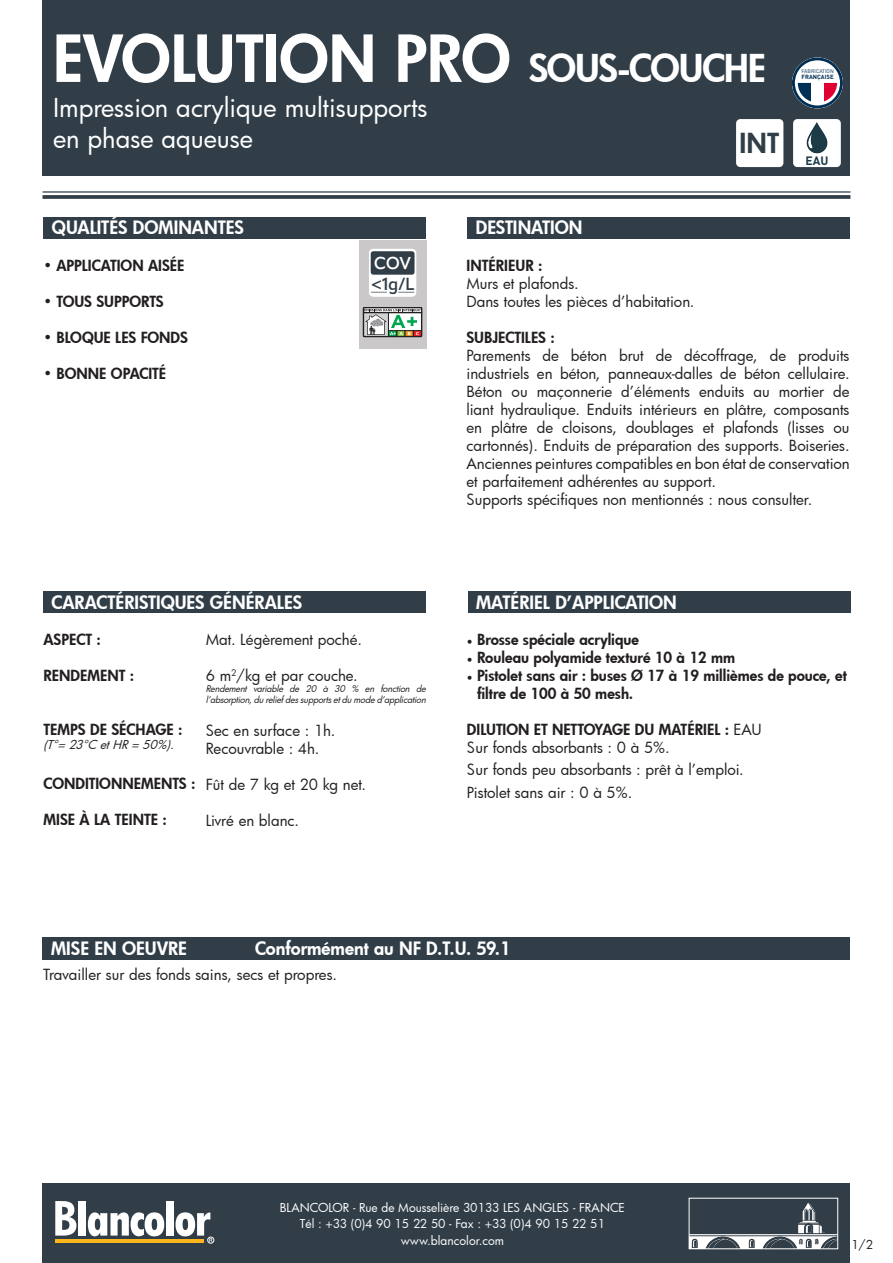
<style>
.page{position:relative;width:893px;height:1263px;background:#fff}
.page>*{position:absolute;margin:0;border:0;box-sizing:border-box;transform-origin:0 0}
.t1{font:800 63px "Futura";letter-spacing:-.01em;color:#fff}
.t2{font:800 27px "Futura";color:#313e48}
.t3{font:25.5px "Futura";color:#fff}
.t4{font:800 18px "Futura";color:#fff}
.t5{font:600 17.25px "Apparat";color:#313e48}
.t6{font:600 16.95px "Apparat";color:#fff}
.t7{font:15px/18px "Futura";color:#231f20;text-align:justify}
.t8{font:800 15px/18px "Futura";color:#231f20}
.t9{font:12px "Futura";color:#fff}
.t10{font:italic 12px "Futura";color:#231f20}
.t11{font:12px "Futura";color:#231f20}
.t12{font:700 12px "DIN";color:#1d3a47}
.t13{font:italic 9px/10.8px "Futura";color:#231f20}
.t14{font:700 6px "DIN";color:#003056}
.t15{font:5.25px "DIN";color:#003056}
.s1{font-size:37.5px}
.s2{font-family:"Minion Pro";font-weight:400}
.s3{font-weight:400}
</style>
<div class="page">
<div style="left:43px;top:0;width:807px;height:176px;background:#313e48"></div>
<hr style="left:43px;top:191px;width:807px;height:2px;background:#313e48">
<svg style="left:43px;top:195px;width:807px;height:4px"></svg>
<div style="left:43px;top:591px;width:383px;height:21px;background:#313e48"></div>
<div style="left:467px;top:217px;width:383px;height:21px;background:#313e48"></div>
<div style="left:468px;top:591px;width:382px;height:21px;background:#313e48"></div>
<div style="left:43px;top:937px;width:807px;height:23px;background:#313e48"></div>
<div style="left:43px;top:217px;width:383px;height:21px;background:#313e48"></div>
<div style="left:43px;top:1184px;width:807px;height:79px;background:#313e48"></div>
<div style="left:359px;top:240px;width:67px;height:109px;background:#cac8c8"></div>
<svg style="left:363px;top:307px;width:59px;height:30px"></svg>
<svg style="left:792px;top:57px;width:51px;height:51px"></svg>
<svg style="left:824px;top:83px;width:13px;height:20px"></svg>
<div style="left:811px;top:83px;width:13px;height:20px;background:#fff"></div>
<svg style="left:798px;top:83px;width:13px;height:20px"></svg>
<div style="left:736px;top:119px;width:47px;height:48px;background:#fff;border-radius:4px"></div>
<div style="left:793px;top:119px;width:48px;height:48px;background:#fff;border-radius:4px"></div>
<img style="left:806px;top:122px;width:22px;height:32px">
<div style="left:369px;top:249px;width:47px;height:48px;background:#fff;border-radius:4px"></div>
<div style="left:371px;top:251px;width:43px;height:24px;background:#313e48;border-radius:3px"></div>
<svg style="left:371px;top:292px;width:16px;height:1px"></svg>
<svg style="left:399px;top:292px;width:15px;height:1px"></svg>
<img style="left:691px;top:1203px;width:145px;height:44px">
<div style="left:689px;top:1198px;width:149px;height:51px;border:1px solid #fff"></div>
<svg style="left:55px;top:1201px;width:21px;height:34px"></svg>
<div style="left:79px;top:1201px;width:7px;height:34px;background:#fff"></div>
<svg style="left:88px;top:1212px;width:76px;height:24px"></svg>
<div style="left:166px;top:1201px;width:7px;height:34px;background:#fff"></div>
<hr style="left:55px;top:1239px;width:149px;height:4px;background:#fcb61c">
<svg style="left:176px;top:1212px;width:37px;height:29px"></svg>
<div style="left:207px;top:1237px;width:7px;height:6px;border:1px solid #fff;border-radius:50%"></div>
<p class="t1" style="left:53px;top:16px;width:715px">EVOLUTION PRO <span class="s1">SOUS-COUCHE</span></p>
<p class="t3" style="left:53px;top:90px;width:376px">Impression acrylique multisupports</p>
<p class="t3" style="left:53px;top:121px;width:201px">en phase aqueuse</p>
<p class="t2" style="left:739px;top:125px;width:41px">INT</p>
<p class="t15" style="left:801px;top:68px;width:34px">FABRICATION</p>
<p class="t14" style="left:802px;top:73px;width:34px">FRANÇAISE</p>
<p class="t12" style="left:806px;top:153px;width:24px">EAU</p>
<p class="t4" style="left:52px;top:216px;width:193px">QUALITÉS DOMINANTES</p>
<p class="t8" style="left:43px;top:256px;width:143px">• APPLICATION AISÉE</p>
<p class="t8" style="left:43px;top:292px;width:122px">• TOUS SUPPORTS</p>
<p class="t8" style="left:43px;top:328px;width:146px">• BLOQUE LES FONDS</p>
<p class="t8" style="left:43px;top:364px;width:124px">• BONNE OPACITÉ</p>
<p class="t6" style="left:374px;top:253px;width:39px">COV</p>
<p class="t5" style="left:371px;top:273px;width:45px">&lt;1g/L</p>
<p class="t4" style="left:476px;top:216px;width:108px">DESTINATION</p>
<p class="t8" style="left:466px;top:256px;width:77px">INTÉRIEUR :</p>
<p class="t7" style="left:466px;top:274px;width:114px">Murs et plafonds.</p>
<p class="t7" style="left:466px;top:292px;width:230px">Dans toutes les pièces d’habitation.</p>
<p class="t8" style="left:466px;top:328px;width:90px">SUBJECTILES :</p>
<p class="t7" style="left:466px;top:346px;width:385px">Parements de béton brut de décoffrage, de produits industriels en béton, panneaux-dalles de béton cellulaire.<br>Béton ou maçonnerie d’éléments enduits au mortier de liant hydraulique. Enduits intérieurs en plâtre, composants en plâtre de cloisons, doublages et plafonds (lisses ou cartonnés). Enduits de préparation des supports. Boiseries.<br>Anciennes peintures compatibles en bon état de conservation et parfaitement adhérentes au support.</p>
<p class="t7" style="left:466px;top:490px;width:347px">Supports spécifiques non mentionnés : nous consulter.</p>
<p class="t4" style="left:52px;top:590px;width:252px">CARACTÉRISTIQUES GÉNÉRALES</p>
<p class="t4" style="left:476px;top:590px;width:202px">MATÉRIEL D’APPLICATION</p>
<p class="t8" style="left:43px;top:630px;width:59px">ASPECT :</p>
<p class="t8" style="left:43px;top:666px;width:92px">RENDEMENT :</p>
<p class="t8" style="left:43px;top:720px;width:141px">TEMPS DE SÉCHAGE :</p>
<p class="t10" style="left:43px;top:736px;width:136px">(T°=23°C etHR=50%).</p>
<p class="t8" style="left:43px;top:774px;width:153px">CONDITIONNEMENTS :</p>
<p class="t8" style="left:43px;top:810px;width:125px">MISE À LA TEINTE :</p>
<p class="t7" style="left:206px;top:630px;width:158px">Mat. Légèrement poché.</p>
<p class="t7" style="left:206px;top:666px;width:154px">6 m<sup>2</sup>/kg et par couche.</p>
<p class="t13" style="left:206px;top:683px;width:224px">Rendement variable de 20 à 30 % en fonction de l’absorption,dureliefdessupportsetdumoded’application</p>
<p class="t7" style="left:206px;top:721px;width:131px">Sec en surface : 1h.</p>
<p class="t7" style="left:206px;top:739px;width:115px">Recouvrable : 4h.</p>
<p class="t7" style="left:206px;top:775px;width:162px">Fût de 7 kg et 20 kg net.</p>
<p class="t7" style="left:206px;top:811px;width:95px">Livré en blanc.</p>
<p class="t8" style="left:467px;top:630px;width:174px"><span class="s2">•</span> Brosse spéciale acrylique</p>
<p class="t8" style="left:467px;top:648px;width:270px"><span class="s2">•</span> Rouleau polyamide texturé 10 à 12 mm</p>
<p class="t8" style="left:477px;top:666px;width:371px;text-indent:-10px"><span class="s2">•</span> Pistolet sans air : buses Ø 17 à 19 millièmes de pouce, et filtre de 100 à 50 mesh.</p>
<p class="t8" style="left:467px;top:720px;width:296px">DILUTION ET NETTOYAGE DU MATÉRIEL : <span class="s3">EAU</span></p>
<p class="t7" style="left:467px;top:738px;width:204px">Sur fonds absorbants : 0 à 5%.</p>
<p class="t7" style="left:467px;top:760px;width:278px">Sur fonds peu absorbants : prêt à l’emploi.</p>
<p class="t7" style="left:467px;top:783px;width:167px">Pistolet sans air : 0 à 5%.</p>
<p class="t4" style="left:51px;top:937px;width:138px">MISE EN OEUVRE</p>
<p class="t4" style="left:255px;top:937px;width:257px">Conformément au NF D.T.U. 59.1</p>
<p class="t7" style="left:43px;top:965px;width:295px">Travailler sur des fonds sains, secs et propres.</p>
<p class="t9" style="left:280px;top:1199px;width:347px">BLANCOLOR - Rue de Mousselière 30133 LES ANGLES - FRANCE</p>
<p class="t9" style="left:300px;top:1215px;width:307px">Tél : +33 (0)4 90 15 22 50 - Fax : +33 (0)4 90 15 22 51</p>
<p class="t9" style="left:401px;top:1232px;width:105px">www.blancolor.com</p>
<p class="t11" style="left:851px;top:1236px;width:23px">1/2</p>
</div>
